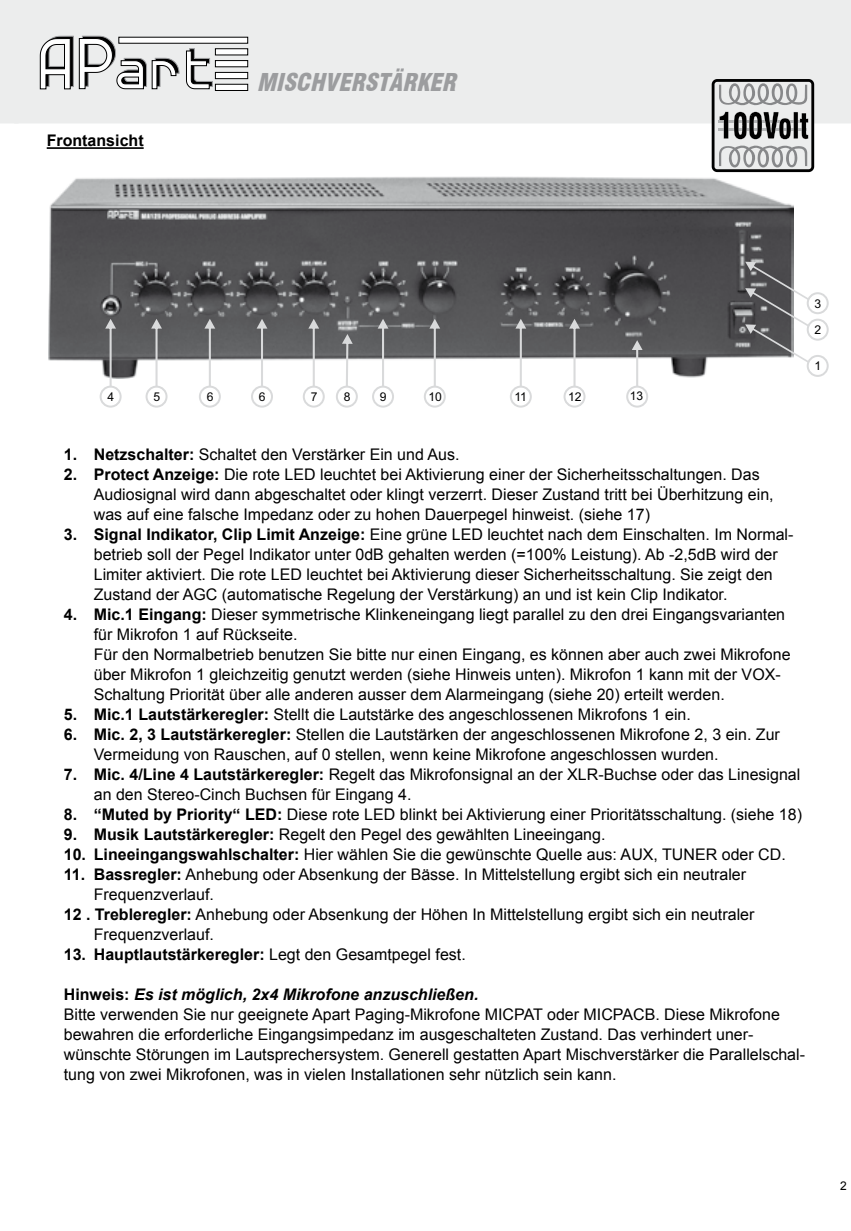
<style>
.page{position:relative;width:851px;height:1231px;background:#fff}
.page>*{position:absolute;margin:0;border:0;box-sizing:border-box;transform-origin:0 0}
.t1{font:italic 900 condensed 24px "Swiss 721 BT";color:#9c9d9f}
.t2{font:16px/20px "Arial";color:#000}
.t3{font:700 16px "Arial";color:#000}
.t4{font:12.2px "Arial";color:#000}
.t5{font:12px "Arial";color:#000}
.s1{font-weight:700}
.s2{font-weight:400}
.s3{font-weight:700;font-style:italic}
</style>
<div class="page">
<div style="left:18px;top:0;width:832px;height:123px;background:#eceded"></div>
<div style="left:0;top:0;width:18px;height:123px;background:#eceded"></div>
<svg style="left:40px;top:36px;width:139px;height:53px"></svg>
<svg style="left:186px;top:48px;width:27px;height:41px"></svg>
<div style="left:119px;top:37px;width:129px;height:6px;background:#fff"></div>
<div style="left:215px;top:49px;width:33px;height:6px;background:#fff"></div>
<div style="left:215px;top:48px;width:33px;height:7px;border:1px solid #000"></div>
<div style="left:215px;top:84px;width:33px;height:6px;background:#fff"></div>
<div style="left:215px;top:84px;width:33px;height:7px;border:1px solid #000"></div>
<div style="left:215px;top:61px;width:33px;height:6px;background:#fff"></div>
<div style="left:215px;top:60px;width:33px;height:7px;border:1px solid #000"></div>
<div style="left:215px;top:72px;width:33px;height:7px;background:#fff"></div>
<div style="left:215px;top:72px;width:33px;height:7px;border:1px solid #000"></div>
<svg style="left:711px;top:79px;width:103px;height:93px;background:#a2a3a3"></svg>
<img style="left:48px;top:177px;width:745px;height:201px">
<div style="left:806px;top:318px;width:22px;height:22px;border:2px solid #d9dadb;border-radius:50%"></div>
<div style="left:806px;top:355px;width:22px;height:22px;border:2px solid #d9dadb;border-radius:50%"></div>
<div style="left:806px;top:292px;width:22px;height:22px;border:2px solid #d9dadb;border-radius:50%"></div>
<svg style="left:745px;top:262px;width:64px;height:100px"></svg>
<svg style="left:105px;top:319px;width:11px;height:66px"></svg>
<div style="left:100px;top:385px;width:22px;height:22px;border:2px solid #d9dadb;border-radius:50%"></div>
<svg style="left:151px;top:319px;width:11px;height:66px"></svg>
<div style="left:145px;top:385px;width:22px;height:22px;border:2px solid #d9dadb;border-radius:50%"></div>
<svg style="left:204px;top:319px;width:11px;height:66px"></svg>
<div style="left:199px;top:385px;width:22px;height:22px;border:2px solid #d9dadb;border-radius:50%"></div>
<svg style="left:256px;top:319px;width:11px;height:66px"></svg>
<div style="left:251px;top:385px;width:22px;height:22px;border:2px solid #d9dadb;border-radius:50%"></div>
<svg style="left:308px;top:319px;width:11px;height:66px"></svg>
<div style="left:303px;top:385px;width:22px;height:22px;border:2px solid #d9dadb;border-radius:50%"></div>
<svg style="left:342px;top:334px;width:10px;height:51px"></svg>
<div style="left:336px;top:385px;width:22px;height:22px;border:2px solid #d9dadb;border-radius:50%"></div>
<svg style="left:377px;top:319px;width:11px;height:66px"></svg>
<div style="left:372px;top:385px;width:22px;height:22px;border:2px solid #d9dadb;border-radius:50%"></div>
<svg style="left:429px;top:319px;width:11px;height:66px"></svg>
<div style="left:424px;top:385px;width:21px;height:22px;border:2px solid #d9dadb;border-radius:50%"></div>
<svg style="left:515px;top:319px;width:11px;height:66px"></svg>
<div style="left:509px;top:385px;width:22px;height:22px;border:2px solid #d9dadb;border-radius:50%"></div>
<svg style="left:569px;top:319px;width:11px;height:66px"></svg>
<div style="left:563px;top:385px;width:22px;height:22px;border:2px solid #d9dadb;border-radius:50%"></div>
<svg style="left:631px;top:340px;width:11px;height:45px"></svg>
<div style="left:626px;top:385px;width:22px;height:22px;border:2px solid #d9dadb;border-radius:50%"></div>
<hr style="left:47px;top:147px;width:97px;height:2px;background:#000">
<p class="t3" style="left:47px;top:130px;width:98px">Frontansicht</p>
<h1 class="t1" style="left:257px;top:68px;width:207px">MISCHVERSTÄRKER</h1>
<p class="t4" style="left:107px;top:388px;width:8px">4</p>
<p class="t4" style="left:153px;top:388px;width:8px">5</p>
<p class="t4" style="left:207px;top:388px;width:8px">6</p>
<p class="t4" style="left:259px;top:388px;width:8px">6</p>
<p class="t4" style="left:310px;top:388px;width:8px">7</p>
<p class="t4" style="left:344px;top:388px;width:8px">8</p>
<p class="t4" style="left:380px;top:388px;width:8px">9</p>
<p class="t4" style="left:428px;top:388px;width:15px">10</p>
<p class="t4" style="left:514px;top:388px;width:14px">11</p>
<p class="t4" style="left:568px;top:388px;width:15px">12</p>
<p class="t5" style="left:629px;top:388px;width:15px">13</p>
<p class="t4" style="left:814px;top:295px;width:8px">3</p>
<p class="t4" style="left:814px;top:322px;width:8px">2</p>
<p class="t4" style="left:814px;top:358px;width:8px">1</p>
<p class="t2" style="left:64px;top:444px;width:397px"><span class="s1">1. Netzschalter:</span> Schaltet den Verstärker Ein und Aus.</p>
<p class="t2" style="left:94px;top:464px;width:681px;text-indent:-30px"><span class="s1">2. Protect Anzeige:</span> Die rote LED leuchtet bei Aktivierung einer der Sicherheitsschaltungen. Das<br>Audiosignal wird dann abgeschaltet oder klingt verzerrt. Dieser Zustand tritt bei Überhitzung ein, was auf eine falsche Impedanz oder zu hohen Dauerpegel hinweist. (siehe 17)</p>
<p class="t2" style="left:94px;top:524px;width:701px;text-indent:-30px"><span class="s1">3. Signal Indikator, Clip Limit Anzeige:</span> Eine grüne LED leuchtet nach dem Einschalten. Im Normal&shy;betrieb soll der Pegel Indikator unter 0dB gehalten werden (=100% Leistung). Ab -2,5dB wird der Limiter aktiviert. Die rote LED leuchtet bei Aktivierung dieser Sicherheitsschaltung. Sie zeigt den Zustand der AGC (automatische Regelung der Verstärkung) an und ist kein Clip Indikator.</p>
<p class="t2" style="left:94px;top:604px;width:698px;text-indent:-30px"><span class="s1">4. Mic.1 Eingang:</span> Dieser symmetrische Klinkeneingang liegt parallel zu den drei Eingangsvarianten für Mikrofon 1 auf Rückseite.<br>Für den Normalbetrieb benutzen Sie bitte nur einen Eingang, es können aber auch zwei Mikrofone über Mikrofon 1 gleichzeitig genutzt werden (siehe Hinweis unten). Mikrofon 1 kann mit der VOX-Schaltung Priorität über alle anderen ausser dem Alarmeingang (siehe 20) erteilt werden.</p>
<p class="t2" style="left:64px;top:704px;width:628px"><span class="s1">5. Mic.1 Lautstärkeregler:</span> Stellt die Lautstärke des angeschlossenen Mikrofons 1 ein.</p>
<p class="t2" style="left:94px;top:724px;width:687px;text-indent:-30px"><span class="s1">6. Mic. 2, 3 Lautstärkeregler:</span> Stellen die Lautstärken der angeschlossenen Mikrofone 2, 3 ein. Zur<br>Vermeidung von Rauschen, auf 0 stellen, wenn keine Mikrofone angeschlossen wurden.</p>
<p class="t2" style="left:94px;top:764px;width:708px;text-indent:-30px"><span class="s1">7. Mic. 4/Line 4 Lautstärkeregler:</span> Regelt das Mikrofonsignal an der XLR-Buchse oder das Linesignal an den Stereo-Cinch Buchsen für Eingang 4.</p>
<p class="t2" style="left:64px;top:804px;width:739px"><span class="s1">8. “Muted by Priority“ LED:</span> Diese rote LED blinkt bei Aktivierung einer Prioritätsschaltung. (siehe 18)</p>
<p class="t2" style="left:64px;top:824px;width:543px"><span class="s1">9. Musik Lautstärkeregler:</span> Regelt den Pegel des gewählten Lineeingang.</p>
<p class="t2" style="left:64px;top:844px;width:723px"><span class="s1">10. Lineeingangswahlschalter:</span> Hier wählen Sie die gewünschte Quelle aus: AUX, TUNER oder CD.</p>
<p class="t2" style="left:64px;top:864px;width:683px"><span class="s1">11. Bassregler:</span> Anhebung oder Absenkung der Bässe. In Mittelstellung ergibt sich ein neutraler</p>
<p class="t2" style="left:94px;top:884px;width:122px">Frequenzverlauf.</p>
<p class="t2" style="left:64px;top:904px;width:692px"><span class="s1">12 . Trebleregler:</span> Anhebung oder Absenkung der Höhen In Mittelstellung ergibt sich ein neutraler</p>
<p class="t2" style="left:94px;top:924px;width:122px">Frequenzverlauf.</p>
<p class="t3" style="left:64px;top:943px;width:403px">13. Hauptlautstärkeregler: <span class="s2">Legt den Gesamtpegel fest.</span></p>
<p class="t2" style="left:64px;top:984px;width:742px"><span class="s1">Hinweis:</span> <span class="s3">Es ist möglich, 2x4 Mikrofone anzuschließen.<br></span>Bitte verwenden Sie nur geeignete Apart Paging-Mikrofone MICPAT oder MICPACB. Diese Mikrofone bewahren die erforderliche Eingangsimpedanz im ausgeschalteten Zustand. Das verhindert uner&shy;wünschte Störungen im Lautsprechersystem. Generell gestatten Apart Mischverstärker die Parallelschal&shy;tung von zwei Mikrofonen, was in vielen Installationen sehr nützlich sein kann.</p>
<p class="t5" style="left:840px;top:1177px;width:8px">2</p>
</div>
